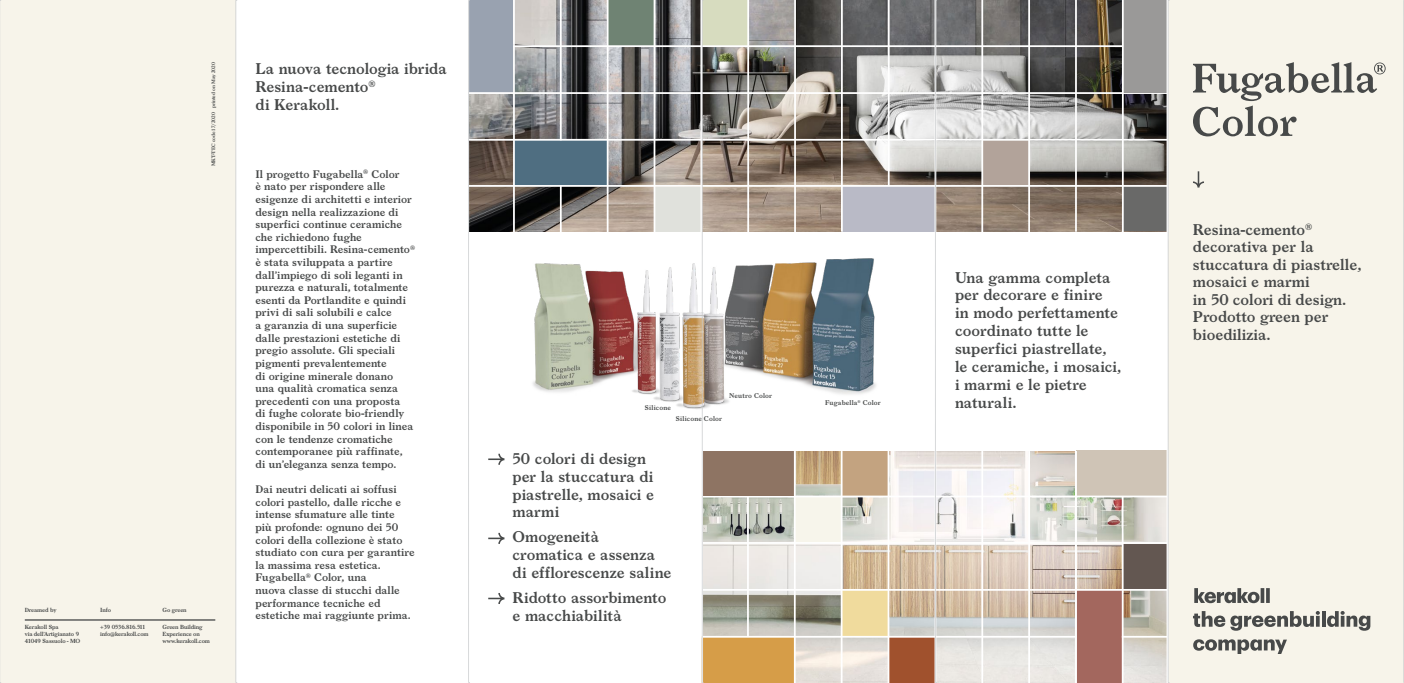
<style>
.page{position:relative;width:1404px;height:683px;background:#fff}
.page>*{position:absolute;margin:0;border:0;box-sizing:border-box;transform-origin:0 0}
.t1{font:600 14.88px/17.8px "Larish Neue";color:#474949}
.t2{font:600 10.5px/12.6px "Larish Neue";color:#474949}
.t3{font:600 6.56px "Larish Neue";letter-spacing:.015em;color:#474949}
.t4{font:600 5.69px/7px "Larish Neue";letter-spacing:-.02em;color:#474949}
.t5{font:600 4.81px "Larish Neue";letter-spacing:-.02em;color:#474949}
</style>
<div class="page">
<img style="left:470px;top:0;width:696px;height:231px">
<div style="left:702px;top:0;width:45px;height:45px;background:#d7dcbf"></div>
<div style="left:608px;top:0;width:46px;height:45px;background:#6f8373"></div>
<div style="left:514px;top:140px;width:93px;height:46px;background:#4f6e81"></div>
<div style="left:655px;top:187px;width:45px;height:44px;background:#e0e1dc"></div>
<div style="left:469px;top:0;width:44px;height:92px;background:#99a2b0"></div>
<div style="left:982px;top:140px;width:47px;height:46px;background:#b2a39a"></div>
<img style="left:703px;top:451px;width:463px;height:231px">
<div style="left:842px;top:589px;width:47px;height:47px;background:#f0db9d"></div>
<div style="left:841px;top:451px;width:48px;height:45px;background:#c3a380"></div>
<div style="left:1076px;top:589px;width:46px;height:93px;background:#a3675e"></div>
<div style="left:0;top:0;width:236px;height:682px;background:#f7f4ea"></div>
<div style="left:1168px;top:0;width:236px;height:682px;background:#f7f4ea"></div>
<hr style="left:25px;top:618px;width:190px;height:2px;background:#474949">
<svg style="left:1193px;top:611px;width:127px;height:19px"></svg>
<hr style="left:1322px;top:610px;width:3px;height:16px;background:#474949">
<svg style="left:1327px;top:611px;width:43px;height:19px"></svg>
<svg style="left:1193px;top:639px;width:94px;height:14px"></svg>
<svg style="left:1194px;top:588px;width:76px;height:14px"></svg>
<svg style="left:1193px;top:171px;width:11px;height:16px"></svg>
<svg style="left:1193px;top:62px;width:193px;height:74px"></svg>
<div style="left:1123px;top:186px;width:45px;height:45px;background:#696968"></div>
<hr style="left:888px;top:0;width:2px;height:232px;background:#fff">
<hr style="left:794px;top:0;width:2px;height:232px;background:#fff">
<hr style="left:747px;top:0;width:2px;height:232px;background:#fff">
<hr style="left:700px;top:0;width:2px;height:233px;background:#fff">
<hr style="left:654px;top:0;width:1px;height:232px;background:#fff">
<hr style="left:607px;top:0;width:1px;height:232px;background:#fff">
<hr style="left:560px;top:0;width:2px;height:140px;background:#fff">
<hr style="left:513px;top:0;width:2px;height:232px;background:#fff">
<hr style="left:513px;top:45px;width:655px;height:2px;background:#fff">
<hr style="left:468px;top:92px;width:700px;height:2px;background:#fff">
<hr style="left:468px;top:139px;width:700px;height:1px;background:#fff">
<div style="left:1123px;top:0;width:45px;height:92px;background:#9a9998"></div>
<div style="left:842px;top:186px;width:92px;height:45px;background:#b9bac6"></div>
<img style="left:532px;top:258px;width:344px;height:152px">
<div style="left:701px;top:635px;width:94px;height:47px;background:#d69d48"></div>
<div style="left:889px;top:636px;width:47px;height:46px;background:#a0512d"></div>
<div style="left:795px;top:497px;width:46px;height:45px;background:#f7f5eb"></div>
<div style="left:1122px;top:543px;width:46px;height:45px;background:#635751"></div>
<div style="left:1076px;top:450px;width:92px;height:46px;background:#cfc4b6"></div>
<hr style="left:888px;top:450px;width:1px;height:232px;background:#fff">
<hr style="left:841px;top:450px;width:1px;height:232px;background:#fff">
<hr style="left:747px;top:450px;width:2px;height:186px;background:#fff">
<hr style="left:701px;top:541px;width:467px;height:2px;background:#fff">
<hr style="left:701px;top:588px;width:466px;height:2px;background:#fff">
<hr style="left:701px;top:635px;width:375px;height:2px;background:#fff">
<hr style="left:701px;top:495px;width:467px;height:2px;background:#fff">
<div style="left:702px;top:450px;width:93px;height:45px;background:#8e7463"></div>
<hr style="left:794px;top:450px;width:2px;height:232px;background:#fff">
<svg style="left:488px;top:453px;width:16px;height:11px"></svg>
<svg style="left:488px;top:532px;width:16px;height:11px"></svg>
<svg style="left:488px;top:593px;width:16px;height:10px"></svg>
<hr style="left:468px;top:185px;width:700px;height:2px;background:#fff">
<hr style="left:841px;top:0;width:2px;height:231px;background:#fff">
<hr style="left:1122px;top:0;width:2px;height:232px;background:#fff">
<hr style="left:1028px;top:0;width:2px;height:232px;background:#fff">
<hr style="left:981px;top:0;width:2px;height:232px;background:#fff">
<hr style="left:934px;top:0;width:2px;height:233px;background:#fff">
<hr style="left:1075px;top:0;width:2px;height:231px;background:#fff">
<hr style="left:1028px;top:450px;width:2px;height:232px;background:#fff">
<hr style="left:934px;top:450px;width:2px;height:232px;background:#fff">
<hr style="left:981px;top:450px;width:2px;height:232px;background:#fff">
<hr style="left:1122px;top:495px;width:1px;height:187px;background:#fff">
<hr style="left:1075px;top:450px;width:2px;height:232px;background:#fff">
<hr style="left:1122px;top:635px;width:46px;height:2px;background:#fff">
<hr style="left:560px;top:185px;width:2px;height:49px;background:#fff">
<hr style="left:1166px;top:449px;width:2px;height:233px;background:#fff">
<hr style="left:701px;top:449px;width:2px;height:233px;background:#fff">
<hr style="left:1166px;top:0;width:2px;height:241px;background:#fff">
<svg style="left:236px;top:0;width:1px;height:683px"></svg>
<svg style="left:468px;top:0;width:2px;height:683px"></svg>
<svg style="left:702px;top:0;width:1px;height:683px"></svg>
<svg style="left:935px;top:0;width:1px;height:683px"></svg>
<svg style="left:1168px;top:0;width:1px;height:683px"></svg>
<svg style="left:1403px;top:0;width:1px;height:683px"></svg>
<p class="t5" style="left:210px;top:166px;width:106px;rotate:-90deg">MKT-TEC code 17/2020 printed on May 2020</p>
<p class="t4" style="left:25px;top:605px;width:33px">Dreamed by</p>
<p class="t4" style="left:25px;top:622px;width:57px">Kerakoll Spa<br>via dell’Artigianato 9<br>41049 Sassuolo - MO</p>
<p class="t4" style="left:100px;top:605px;width:12px">Info</p>
<p class="t4" style="left:100px;top:622px;width:50px">+39 0536.816.511 info@kerakoll.com</p>
<p class="t4" style="left:163px;top:605px;width:26px">Go green</p>
<p class="t4" style="left:163px;top:622px;width:49px">Green Building<br>Experience on www.kerakoll.com</p>
<h1 class="t1" style="left:255px;top:58px;width:193px">La nuova tecnologia ibrida<br>Resina-cemento<sup>®<br></sup>di Kerakoll.</h1>
<p class="t2" style="left:255px;top:167px;width:161px">Il progetto Fugabella<sup>®</sup> Color<br>è nato per rispondere alle esigenze di architetti e interior design nella realizzazione di superfici continue ceramiche che richiedono fughe impercettibili. Resina-cemento<sup>® </sup>è stata sviluppata a partire dall’impiego di soli leganti in purezza e naturali, totalmente esenti da Portlandite e quindi privi di sali solubili e calce<br>a garanzia di una superficie dalle prestazioni estetiche di pregio assolute. Gli speciali pigmenti prevalentemente<br>di origine minerale donano<br>una qualità cromatica senza precedenti con una proposta<br>di fughe colorate bio-friendly disponibile in 50 colori in linea con le tendenze cromatiche contemporanee più raffinate, di un’eleganza senza tempo.</p>
<p class="t2" style="left:255px;top:482px;width:161px">Dai neutri delicati ai soffusi colori pastello, dalle ricche e intense sfumature alle tinte<br>più profonde: ognuno dei 50 colori della collezione è stato studiato con cura per garantire la massima resa estetica.<br>Fugabella<sup>®</sup> Color, una<br>nuova classe di stucchi dalle performance tecniche ed estetiche mai raggiunte prima.</p>
<p class="t3" style="left:645px;top:402px;width:27px">Silicone</p>
<p class="t3" style="left:729px;top:390px;width:44px">Neutro Color</p>
<p class="t3" style="left:676px;top:413px;width:48px">Silicone Color</p>
<h1 class="t1" style="left:513px;top:448px;width:143px">50 colori di design per la stuccatura di piastrelle, mosaici e marmi</h1>
<h1 class="t1" style="left:513px;top:526px;width:160px">Omogeneità cromatica e assenza di efflorescenze saline</h1>
<h1 class="t1" style="left:513px;top:587px;width:155px">Ridotto assorbimento e macchiabilità</h1>
<p class="t3" style="left:825px;top:397px;width:57px">Fugabella<sup>®</sup> Color</p>
<h1 class="t1" style="left:955px;top:267px;width:168px">Una gamma completa per decorare e finire<br>in modo perfettamente coordinato tutte le superfici piastrellate, le ceramiche, i mosaici, i marmi e le pietre naturali.</h1>
<h1 class="t1" style="left:1193px;top:219px;width:170px;line-height:17.5px">Resina-cemento<sup>® </sup>decorativa per la stuccatura di piastrelle, mosaici e marmi<br>in 50 colori di design.<br>Prodotto green per bioedilizia.</h1>
</div>
